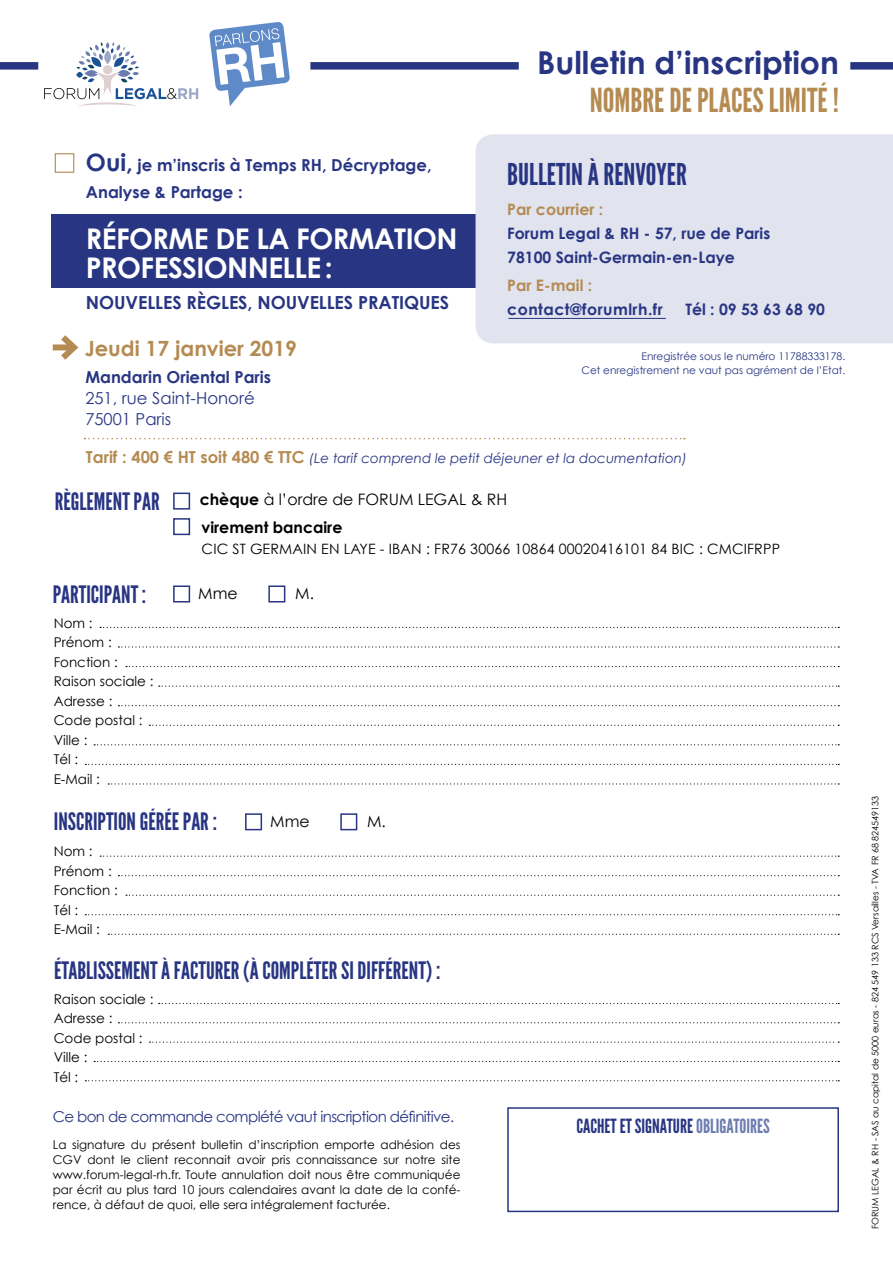
<style>
.page{position:relative;width:893px;height:1263px;background:#fff}
.page>*{position:absolute;margin:0;border:0;box-sizing:border-box;transform-origin:0 0}
.t1{font:33px "League Gothic";color:#b48b52}
.t2{font:700 31.5px "Century Gothic";color:#283583}
.t3{font:30px "League Gothic";color:#283583}
.t4{font:700 28.5px/28.5px "Century Gothic";letter-spacing:-.02em;color:#fff}
.t5{font:24px "League Gothic";color:#283583}
.t6{font:700 21px "Century Gothic";color:#b48b52}
.t7{font:19.5px "League Gothic";color:#283583}
.t8{font:700 18px "Century Gothic";letter-spacing:-.005em;color:#283583}
.t9{font:700 16.5px/27px "Century Gothic";color:#283583}
.t10{font:16.5px/21px "Century Gothic";color:#283583}
.t11{font:700 15.75px/24px "Century Gothic";color:#283583}
.t12{font:15.75px "Century Gothic";color:#000}
.t13{font:700 15.75px "Century Gothic";color:#b48b52}
.t14{font:700 15.75px "Century Gothic";letter-spacing:.03em;color:#283583}
.t15{font:700 15.75px "Century Gothic";color:#000}
.t16{font:15px "Century Gothic";letter-spacing:-.04em;color:#283583}
.t17{font:14.25px "Century Gothic";letter-spacing:.01em;color:#000}
.t18{font:13.5px/19.5px "Century Gothic";color:#000}
.t19{font:italic 13.5px "Century Gothic";color:#283583}
.t20{font:12px/15px "Century Gothic";color:#000;text-align:justify}
.t21{font:10.5px/13.5px "Century Gothic";color:#283583;text-align:right}
.t22{font:9px "Century Gothic";color:#000}
.s1{font-size:24px}
.s2{font-weight:700;font-style:normal;font-size:16.5px;color:#b48b52}
.s3{font-weight:700}
.s4{color:#6c7cb0}
</style>
<div class="page">
<div style="left:52px;top:215px;width:501px;height:73px;background:#283583"></div>
<div style="left:476px;top:134px;width:417px;height:209px;background:#e1e3ef"></div>
<div style="left:507px;top:1107px;width:332px;height:105px;border:2px solid #283583"></div>
<div style="left:0;top:62px;width:38px;height:8px;background:#283583"></div>
<div style="left:310px;top:62px;width:209px;height:8px;background:#283583"></div>
<div style="left:850px;top:62px;width:43px;height:8px;background:#283583"></div>
<div style="left:55px;top:153px;width:19px;height:20px;border:1px solid #b48b52"></div>
<svg style="left:159px;top:1003px;width:680px;height:1px"></svg>
<svg style="left:118px;top:1022px;width:721px;height:1px"></svg>
<svg style="left:149px;top:1041px;width:690px;height:2px"></svg>
<svg style="left:94px;top:1061px;width:745px;height:1px"></svg>
<svg style="left:85px;top:1080px;width:754px;height:1px"></svg>
<div style="left:173px;top:585px;width:17px;height:17px;border:2px solid #283583"></div>
<div style="left:268px;top:585px;width:17px;height:17px;border:2px solid #283583"></div>
<svg style="left:100px;top:627px;width:739px;height:1px"></svg>
<svg style="left:118px;top:646px;width:721px;height:1px"></svg>
<svg style="left:126px;top:666px;width:713px;height:1px"></svg>
<svg style="left:159px;top:685px;width:680px;height:2px"></svg>
<svg style="left:118px;top:705px;width:721px;height:1px"></svg>
<svg style="left:149px;top:725px;width:690px;height:1px"></svg>
<svg style="left:94px;top:744px;width:745px;height:1px"></svg>
<svg style="left:85px;top:764px;width:754px;height:1px"></svg>
<svg style="left:108px;top:783px;width:731px;height:1px"></svg>
<div style="left:245px;top:813px;width:17px;height:17px;border:2px solid #283583"></div>
<div style="left:340px;top:813px;width:17px;height:17px;border:2px solid #283583"></div>
<svg style="left:100px;top:855px;width:739px;height:2px"></svg>
<svg style="left:118px;top:875px;width:721px;height:1px"></svg>
<svg style="left:126px;top:895px;width:713px;height:1px"></svg>
<svg style="left:85px;top:914px;width:754px;height:1px"></svg>
<svg style="left:108px;top:934px;width:731px;height:1px"></svg>
<div style="left:173px;top:493px;width:17px;height:17px;border:2px solid #283583"></div>
<div style="left:173px;top:518px;width:17px;height:17px;border:2px solid #283583"></div>
<div style="left:53px;top:344px;width:21px;height:6px;background:#b48b52"></div>
<svg style="left:55px;top:335px;width:24px;height:25px"></svg>
<svg style="left:84px;top:438px;width:601px;height:1px"></svg>
<svg style="left:44px;top:42px;width:154px;height:64px"></svg>
<svg style="left:209px;top:22px;width:81px;height:84px"></svg>
<hr style="left:508px;top:318px;width:158px;height:1px;background:#283583">
<h2 class="t2" style="left:537px;top:43px;width:303px">Bulletin d’inscription</h2>
<h3 class="t9" style="left:86px;top:152px;width:347px"><span class="s1">Oui,</span> je m’inscris à Temps RH, Décryptage,<br>Analyse &amp; Partage :</h3>
<h3 class="t4" style="left:86px;top:224px;width:373px">RÉFORME DE LA FORMATION<br>PROFESSIONNELLE:</h3>
<h3 class="t8" style="left:86px;top:292px;width:365px">NOUVELLES RÈGLES, NOUVELLES PRATIQUES</h3>
<h3 class="t6" style="left:85px;top:335px;width:214px">Jeudi 17 janvier 2019</h3>
<h3 class="t9" style="left:85px;top:363px;width:187px">Mandarin Oriental Paris</h3>
<h3 class="t10" style="left:85px;top:387px;width:171px">251, rue Saint-Honoré<br>75001 Paris</h3>
<h1 class="t1" style="left:590px;top:81px;width:251px">NOMBRE DE PLACES LIMITÉ !</h1>
<h3 class="t3" style="left:507px;top:156px;width:181px">BULLETIN À RENVOYER</h3>
<h3 class="t13" style="left:507px;top:199px;width:98px">Par courrier :</h3>
<h3 class="t11" style="left:507px;top:221px;width:265px">Forum Legal &amp; RH - 57, rue de Paris<br>78100 Saint-Germain-en-Laye</h3>
<h3 class="t13" style="left:507px;top:276px;width:87px">Par E-mail :</h3>
<h3 class="t14" style="left:507px;top:300px;width:157px">contact@forumlrh.fr</h3>
<h3 class="t11" style="left:685px;top:297px;width:141px">Tél : 09 53 63 68 90</h3>
<p class="t21" style="left:581px;top:349px;width:265px">Enregistrée sous le numéro 11788333178.<br>Cet enregistrement ne vaut pas agrément de l’Etat.</p>
<p class="t19" style="left:86px;top:450px;width:603px"><span class="s2">Tarif : 400 € HT soit 480 € TTC</span> (Le tarif comprend le petit déjeuner et la documentation)</p>
<h3 class="t5" style="left:55px;top:487px;width:106px">RÈGLEMENT PAR</h3>
<h3 class="t12" style="left:200px;top:490px;width:309px"><span class="s3">chèque</span> à l’ordre de FORUM LEGAL &amp; RH</h3>
<h3 class="t15" style="left:202px;top:517px;width:142px">virement bancaire</h3>
<p class="t17" style="left:202px;top:540px;width:580px">CIC ST GERMAIN EN LAYE - IBAN : FR76 30066 10864 00020416101 84 BIC : CMCIFRPP</p>
<h3 class="t5" style="left:53px;top:580px;width:95px">PARTICIPANT :</h3>
<h3 class="t12" style="left:198px;top:584px;width:41px">Mme</h3>
<h3 class="t12" style="left:295px;top:584px;width:20px">M.</h3>
<p class="t18" style="left:54px;top:613px;width:101px">Nom :<br>Prénom :<br>Fonction :<br>Raison sociale :<br>Adresse :<br>Code postal :<br>Ville :<br>Tél :<br>E-Mail :</p>
<h3 class="t5" style="left:54px;top:807px;width:165px">INSCRIPTION GÉRÉE PAR :</h3>
<h3 class="t12" style="left:270px;top:812px;width:41px">Mme</h3>
<h3 class="t12" style="left:367px;top:812px;width:20px">M.</h3>
<p class="t18" style="left:54px;top:842px;width:66px">Nom :<br>Prénom :<br>Fonction :<br>Tél :<br>E-Mail :</p>
<h3 class="t5" style="left:54px;top:956px;width:388px">ÉTABLISSEMENT À FACTURER (À COMPLÉTER SI DIFFÉRENT) :</h3>
<p class="t18" style="left:54px;top:989px;width:101px">Raison sociale :<br>Adresse :<br>Code postal :<br>Ville :<br>Tél :</p>
<p class="t16" style="left:53px;top:1107px;width:403px">Ce bon de commande complété vaut inscription définitive.</p>
<p class="t20" style="left:53px;top:1137px;width:409px">La signature du présent bulletin d’inscription emporte adhésion des CGV dont le client reconnait avoir pris connaissance sur notre site www.forum-legal-rh.fr. Toute annulation doit nous être communiquée par écrit au plus tard 10 jours calendaires avant la date de la confé&shy;rence, à défaut de quoi, elle sera intégralement facturée.</p>
<h3 class="t7" style="left:576px;top:1114px;width:195px">CACHET ET SIGNATURE <span class="s4">OBLIGATOIRES</span></h3>
<p class="t22" style="left:870px;top:1229px;width:435px;rotate:-90deg">FORUM LEGAL &amp; RH - SAS au capital de 5000 euros - 824 549 133 RCS Versailles - TVA FR 68 824549133</p>
</div>
